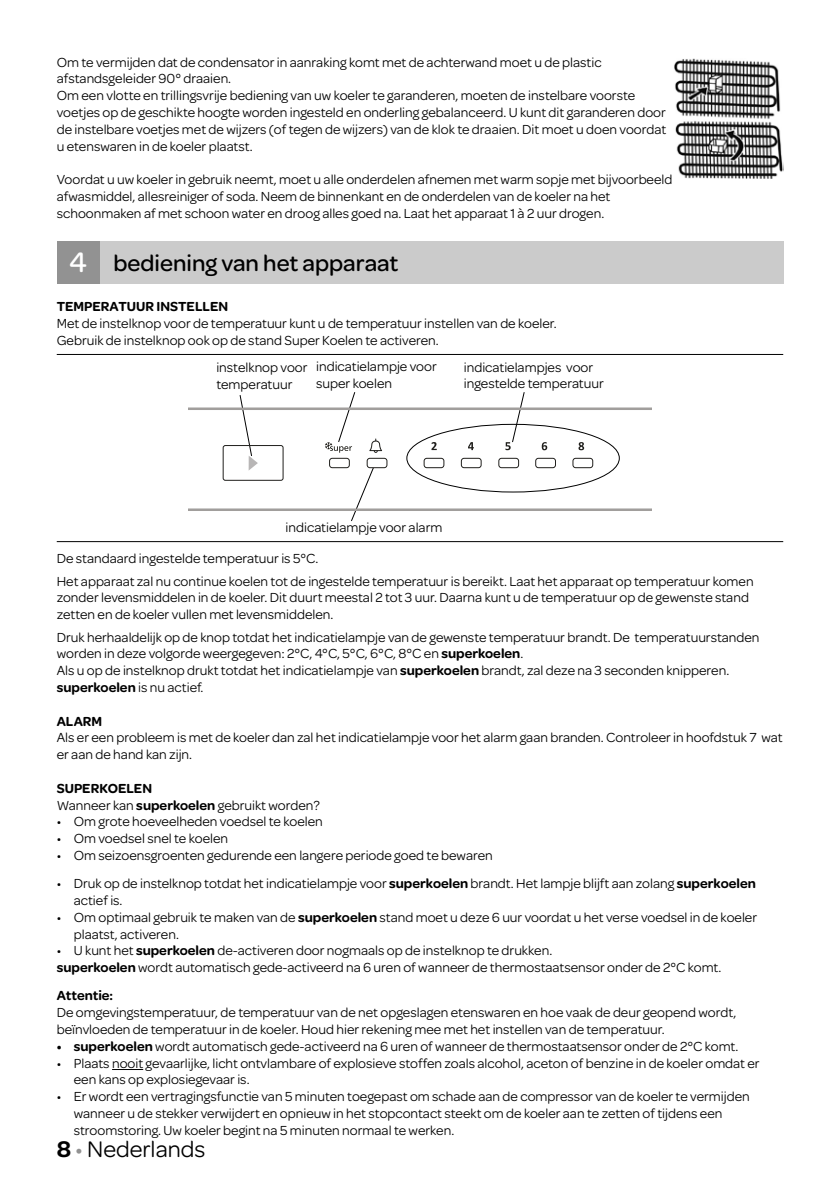
<style>
.page{position:relative;width:840px;height:1191px;background:#fff}
.page>*{position:absolute;margin:0;border:0;box-sizing:border-box;transform-origin:0 0}
.t1{font:500 24px "Omnes";color:#000}
.t2{font:24px "Omnes";color:#000}
.t3{font:14px/16.8px "Omnes";color:#000}
.t4{font:600 14px "Omnes";color:#000}
.s1{font-size:30px;color:#fff}
.s2{font-weight:600}
.s3{color:#929292}
</style>
<div class="page">
<div style="left:85px;top:241px;width:697px;height:42px;background:#cbcbcb"></div>
<div style="left:57px;top:241px;width:42px;height:42px;background:#929292"></div>
<hr style="left:112px;top:1069px;width:31px;height:1px;background:#000">
<img style="left:674px;top:58px;width:108px;height:120px">
<hr style="left:188px;top:508px;width:463px;height:3px;background:#a19e9c">
<hr style="left:188px;top:407px;width:463px;height:3px;background:#a19e9c">
<svg style="left:223px;top:392px;width:369px;height:129px"></svg>
<hr style="left:57px;top:354px;width:725px;height:1px;background:#000">
<hr style="left:57px;top:541px;width:725px;height:1px;background:#000">
<p class="t3" style="left:57px;top:53px;width:610px">Om te vermijden dat de condensator in aanraking komt met de achterwand moet u de plastic afstandsgeleider 90° draaien.<br>Om een vlotte en trillingsvrije bediening van uw koeler te garanderen, moeten de instelbare voorste voetjes op de geschikte hoogte worden ingesteld en onderling gebalanceerd. U kunt dit garanderen door de instelbare voetjes met de wijzers (of tegen de wijzers) van de klok te draaien. Dit moet u doen voordat u etenswaren in de koeler plaatst.</p>
<p class="t3" style="left:57px;top:170px;width:617px">Voordat u uw koeler in gebruik neemt, moet u alle onderdelen afnemen met warm sopje met bijvoorbeeld afwasmiddel, allesreiniger of soda. Neem de binnenkant en de onderdelen van de koeler na het schoonmaken af met schoon water en droog alles goed na. Laat het apparaat 1 à 2 uur drogen.</p>
<h1 class="t1" style="left:69px;top:246px;width:331px"><span class="s1">4</span> bediening van het apparaat</h1>
<p class="t4" style="left:57px;top:296px;width:173px">TEMPERATUUR INSTELLEN</p>
<p class="t3" style="left:57px;top:314px;width:501px">Met de instelknop voor de temperatuur kunt u de temperatuur instellen van de koeler.<br>Gebruik de instelknop ook op de stand Super Koelen te activeren.</p>
<p class="t3" style="left:216px;top:358px;width:93px">instelknop voor temperatuur</p>
<p class="t3" style="left:316px;top:357px;width:122px">indicatielampje voor super koelen</p>
<p class="t3" style="left:463px;top:358px;width:141px">indicatielampjes voor ingestelde temperatuur</p>
<p class="t3" style="left:285px;top:518px;width:158px">indicatielampje voor alarm</p>
<p class="t3" style="left:57px;top:546px;width:698px;line-height:22.4px">De standaard ingestelde temperatuur is 5°C.<br>Het apparaat zal nu continue koelen tot de ingestelde temperatuur is bereikt. Laat het apparaat op temperatuur komen</p>
<p class="t3" style="left:57px;top:588px;width:693px">zonder levensmiddelen in de koeler. Dit duurt meestal 2 tot 3 uur. Daarna kunt u de temperatuur op de gewenste stand zetten en de koeler vullen met levensmiddelen.</p>
<p class="t3" style="left:57px;top:628px;width:704px">Druk herhaaldelijk op de knop totdat het indicatielampje van de gewenste temperatuur brandt. De temperatuurstanden worden in deze volgorde weergegeven: 2°C, 4°C, 5°C, 6°C, 8°C en <span class="s2">superkoelen</span>.<br>Als u op de instelknop drukt totdat het indicatielampje van <span class="s2">superkoelen</span> brandt, zal deze na 3 seconden knipperen. <span class="s2">superkoelen</span> is nu actief.</p>
<p class="t4" style="left:57px;top:711px;width:47px">ALARM</p>
<p class="t3" style="left:57px;top:728px;width:727px">Als er een probleem is met de koeler dan zal het indicatielampje voor het alarm gaan branden. Controleer in hoofdstuk 7 wat er aan de hand kan zijn.</p>
<p class="t3" style="left:57px;top:779px;width:264px"><span class="s2">SUPERKOELEN<br></span>Wanneer kan <span class="s2">superkoelen</span> gebruikt worden?</p>
<p class="t3" style="left:57px;top:812px;width:267px">• Om grote hoeveelheden voedsel te koelen</p>
<p class="t3" style="left:57px;top:829px;width:173px">• Om voedsel snel te koelen</p>
<p class="t3" style="left:57px;top:846px;width:437px">• Om seizoensgroenten gedurende een langere periode goed te bewaren</p>
<p class="t3" style="left:74px;top:874px;width:683px;text-indent:-17px">• Druk op de instelknop totdat het indicatielampje voor <span class="s2">superkoelen</span> brandt. Het lampje blijft aan zolang <span class="s2">superkoelen </span>actief is.</p>
<p class="t3" style="left:74px;top:908px;width:684px;text-indent:-17px">• Om optimaal gebruik te maken van de <span class="s2">superkoelen</span> stand moet u deze 6 uur voordat u het verse voedsel in de koeler plaatst, activeren.</p>
<p class="t3" style="left:57px;top:941px;width:665px">• U kunt het <span class="s2">superkoelen</span> de-activeren door nogmaals op de instelknop te drukken.<br><span class="s2">superkoelen</span> wordt automatisch gede-activeerd na 6 uren of wanneer de thermostaatsensor onder de 2°C komt.</p>
<p class="t4" style="left:57px;top:985px;width:58px">Attentie:</p>
<p class="t3" style="left:57px;top:1003px;width:680px">De omgevingstemperatuur, de temperatuur van de net opgeslagen etenswaren en hoe vaak de deur geopend wordt, beïnvloeden de temperatuur in de koeler. Houd hier rekening mee met het instellen van de temperatuur.</p>
<p class="t3" style="left:57px;top:1037px;width:682px"><span class="s2">• superkoelen</span> wordt automatisch gede-activeerd na 6 uren of wanneer de thermostaatsensor onder de 2°C komt.</p>
<p class="t3" style="left:74px;top:1053px;width:687px;text-indent:-17px">• Plaats nooit gevaarlijke, licht ontvlambare of explosieve stoffen zoals alcohol, aceton of benzine in de koeler omdat er een kans op explosiegevaar is.</p>
<p class="t3" style="left:74px;top:1087px;width:677px;text-indent:-17px">• Er wordt een vertragingsfunctie van 5 minuten toegepast om schade aan de compressor van de koeler te vermijden wanneer u de stekker verwijdert en opnieuw in het stopcontact steekt om de koeler aan te zetten of tijdens een stroomstoring. Uw koeler begint na 5 minuten normaal te werken.</p>
<h1 class="t2" style="left:57px;top:1132px;width:150px"><span class="s2">8</span> <span class="s3">•</span> Nederlands</h1>
</div>
